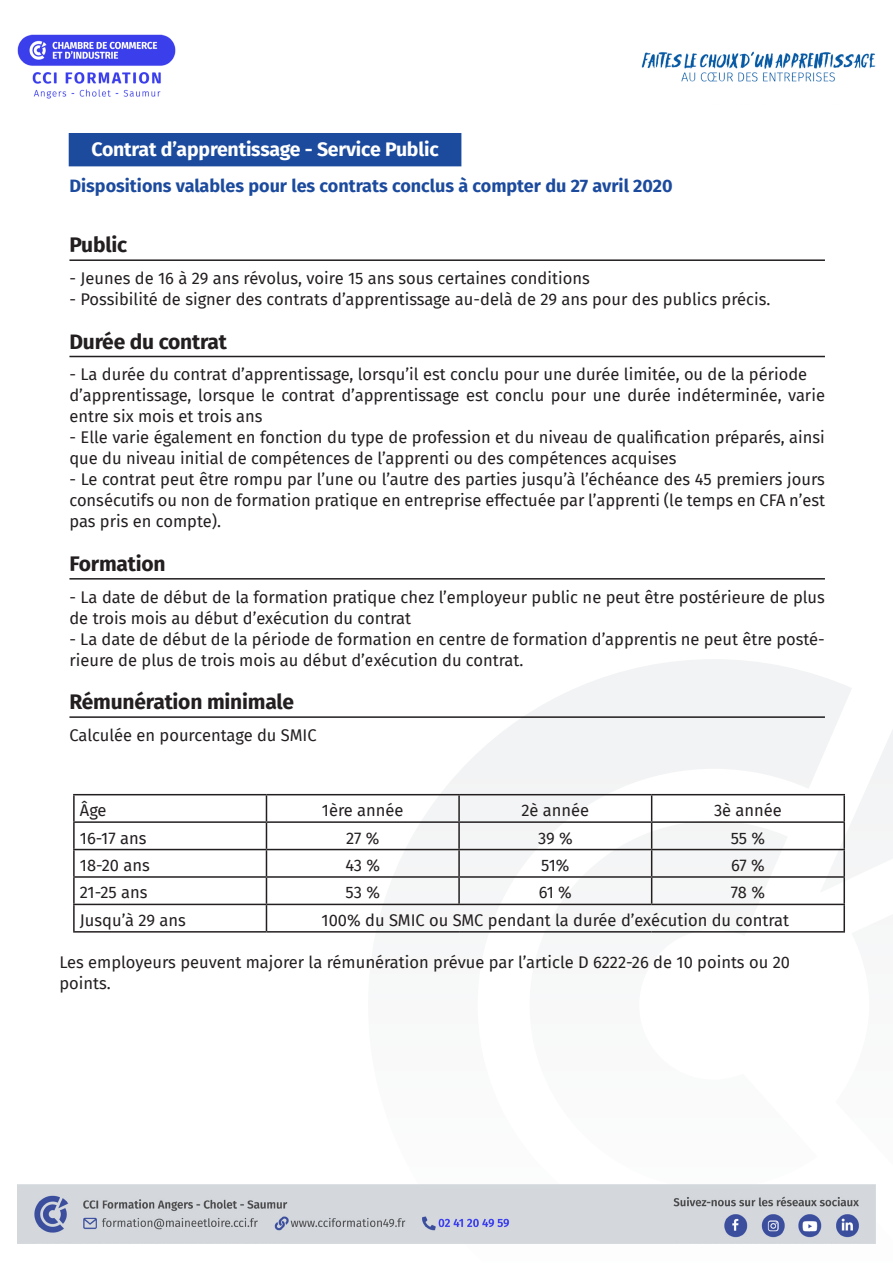
<style>
.page{position:relative;width:893px;height:1263px;background:#fff}
.page>*{position:absolute;margin:0;border:0;box-sizing:border-box;transform-origin:0 0}
.t1{font:700 21px "Fira Sans";letter-spacing:-.01em;color:#231f20}
.t2{font:700 19.5px "Fira Sans";letter-spacing:-.01em;color:#fff}
.t3{font:700 18px "Fira Sans";color:#1c4b9e}
.t4{font:16.5px/21px "Fira Sans";color:#231f20}
</style>
<div class="page">
<div style="left:69px;top:134px;width:392px;height:32px;background:#1c4b9e"></div>
<div style="left:69px;top:133px;width:392px;height:33px;border:2px solid #1c4b9e"></div>
<hr style="left:69px;top:259px;width:756px;height:2px;background:#231f20">
<hr style="left:69px;top:356px;width:756px;height:1px;background:#231f20">
<hr style="left:69px;top:578px;width:756px;height:2px;background:#231f20">
<hr style="left:69px;top:716px;width:756px;height:2px;background:#231f20">
<svg style="left:368px;top:659px;width:508px;height:585px"></svg>
<svg style="left:530px;top:823px;width:287px;height:361px"></svg>
<svg style="left:820px;top:703px;width:73px;height:480px"></svg>
<img style="left:18px;top:34px;width:857px;height:65px">
<img style="left:18px;top:1184px;width:857px;height:60px">
<hr style="left:73px;top:794px;width:193px;height:1px;background:#231f20">
<hr style="left:73px;top:795px;width:2px;height:26px;background:#231f20">
<hr style="left:266px;top:794px;width:193px;height:1px;background:#231f20">
<hr style="left:459px;top:794px;width:193px;height:1px;background:#231f20">
<hr style="left:458px;top:795px;width:2px;height:26px;background:#231f20">
<hr style="left:652px;top:794px;width:193px;height:1px;background:#231f20">
<hr style="left:843px;top:795px;width:2px;height:26px;background:#231f20">
<hr style="left:73px;top:821px;width:193px;height:2px;background:#231f20">
<hr style="left:73px;top:823px;width:2px;height:26px;background:#231f20">
<hr style="left:266px;top:821px;width:193px;height:2px;background:#231f20">
<hr style="left:459px;top:821px;width:193px;height:2px;background:#231f20">
<hr style="left:458px;top:823px;width:2px;height:26px;background:#231f20">
<hr style="left:652px;top:821px;width:193px;height:2px;background:#231f20">
<hr style="left:843px;top:823px;width:2px;height:26px;background:#231f20">
<hr style="left:73px;top:849px;width:193px;height:1px;background:#231f20">
<hr style="left:73px;top:850px;width:2px;height:26px;background:#231f20">
<hr style="left:266px;top:849px;width:193px;height:1px;background:#231f20">
<hr style="left:459px;top:849px;width:193px;height:1px;background:#231f20">
<hr style="left:458px;top:850px;width:2px;height:26px;background:#231f20">
<hr style="left:652px;top:849px;width:193px;height:1px;background:#231f20">
<hr style="left:843px;top:850px;width:2px;height:26px;background:#231f20">
<hr style="left:73px;top:876px;width:193px;height:2px;background:#231f20">
<hr style="left:73px;top:878px;width:2px;height:26px;background:#231f20">
<hr style="left:266px;top:876px;width:193px;height:2px;background:#231f20">
<hr style="left:459px;top:876px;width:193px;height:2px;background:#231f20">
<hr style="left:458px;top:878px;width:2px;height:26px;background:#231f20">
<hr style="left:652px;top:876px;width:193px;height:2px;background:#231f20">
<svg style="left:651px;top:795px;width:1px;height:109px"></svg>
<hr style="left:843px;top:878px;width:2px;height:26px;background:#231f20">
<hr style="left:73px;top:904px;width:193px;height:1px;background:#231f20">
<hr style="left:73px;top:905px;width:2px;height:26px;background:#231f20">
<hr style="left:266px;top:904px;width:193px;height:1px;background:#231f20">
<svg style="left:266px;top:795px;width:1px;height:136px"></svg>
<hr style="left:459px;top:904px;width:193px;height:1px;background:#231f20">
<hr style="left:652px;top:904px;width:193px;height:1px;background:#231f20">
<hr style="left:843px;top:905px;width:2px;height:26px;background:#231f20">
<hr style="left:73px;top:931px;width:193px;height:1px;background:#231f20">
<hr style="left:266px;top:931px;width:193px;height:1px;background:#231f20">
<hr style="left:459px;top:931px;width:193px;height:1px;background:#231f20">
<hr style="left:652px;top:931px;width:193px;height:1px;background:#231f20">
<p class="t2" style="left:91px;top:132px;width:349px">Contrat d’apprentissage - Service Public</p>
<p class="t3" style="left:69px;top:170px;width:605px">Dispositions valables pour les contrats conclus à compter du 27 avril 2020</p>
<p class="t1" style="left:69px;top:227px;width:59px">Public</p>
<p class="t4" style="left:69px;top:267px;width:522px">- Jeunes de 16 à 29 ans révolus, voire 15 ans sous certaines conditions</p>
<p class="t4" style="left:69px;top:288px;width:702px">- Possibilité de signer des contrats d’apprentissage au-delà de 29 ans pour des publics précis.</p>
<p class="t1" style="left:69px;top:324px;width:159px">Durée du contrat</p>
<p class="t4" style="left:69px;top:364px;width:739px">- La durée du contrat d’apprentissage, lorsqu’il est conclu pour une durée limitée, ou de la période</p>
<p class="t4" style="left:69px;top:385px;width:757px">d’apprentissage, lorsque le contrat d’apprentissage est conclu pour une durée indéterminée, varie entre six mois et trois ans</p>
<p class="t4" style="left:69px;top:427px;width:757px">- Elle varie également en fonction du type de profession et du niveau de qualification préparés, ainsi que du niveau initial de compétences de l’apprenti ou des compétences acquises</p>
<p class="t4" style="left:69px;top:469px;width:757px;text-align:justify">- Le contrat peut être rompu par l’une ou l’autre des parties jusqu’à l’échéance des 45 premiers jours consécutifs ou non de formation pratique en entreprise effectuée par l’apprenti (le temps en CFA n’est pas pris en compte).</p>
<p class="t1" style="left:69px;top:546px;width:98px">Formation</p>
<p class="t4" style="left:69px;top:586px;width:757px">- La date de début de la formation pratique chez l’employeur public ne peut être postérieure de plus de trois mois au début d’exécution du contrat</p>
<p class="t4" style="left:69px;top:628px;width:757px">- La date de début de la période de formation en centre de formation d’apprentis ne peut être posté&shy;rieure de plus de trois mois au début d’exécution du contrat.</p>
<p class="t1" style="left:69px;top:684px;width:226px">Rémunération minimale</p>
<p class="t4" style="left:69px;top:724px;width:249px">Calculée en pourcentage du SMIC</p>
<p class="t4" style="left:80px;top:799px;width:28px">Âge</p>
<p class="t4" style="left:322px;top:799px;width:83px">1ère année</p>
<p class="t4" style="left:522px;top:799px;width:69px">2è année</p>
<p class="t4" style="left:714px;top:799px;width:69px">3è année</p>
<p class="t4" style="left:80px;top:827px;width:68px">16-17 ans</p>
<p class="t4" style="left:346px;top:827px;width:35px">27 %</p>
<p class="t4" style="left:538px;top:827px;width:36px">39 %</p>
<p class="t4" style="left:731px;top:827px;width:36px">55 %</p>
<p class="t4" style="left:80px;top:854px;width:71px">18-20 ans</p>
<p class="t4" style="left:345px;top:854px;width:36px">43 %</p>
<p class="t4" style="left:541px;top:854px;width:30px">51%</p>
<p class="t4" style="left:731px;top:854px;width:35px">67 %</p>
<p class="t4" style="left:80px;top:882px;width:69px">21-25 ans</p>
<p class="t4" style="left:346px;top:882px;width:36px">53 %</p>
<p class="t4" style="left:539px;top:882px;width:35px">61 %</p>
<p class="t4" style="left:731px;top:882px;width:36px">78 %</p>
<p class="t4" style="left:80px;top:909px;width:108px">Jusqu’à 29 ans</p>
<p class="t4" style="left:322px;top:909px;width:469px">100% du SMIC ou SMC pendant la durée d’exécution du contrat</p>
<p class="t4" style="left:59px;top:951px;width:732px">Les employeurs peuvent majorer la rémunération prévue par l’article D 6222-26 de 10 points ou 20 points.</p>
</div>
